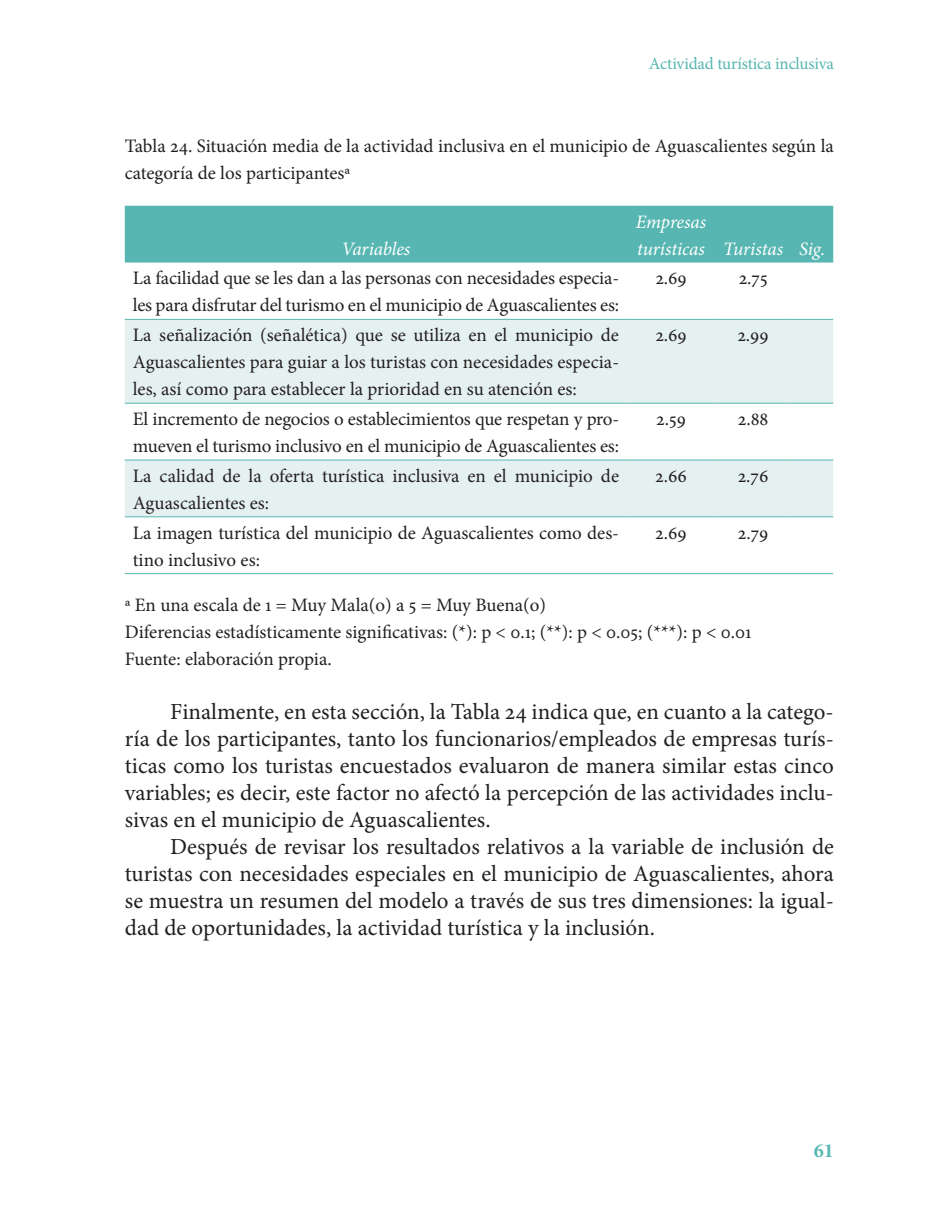
<style>
.page{position:relative;width:936px;height:1219px;background:#fff}
.page>*{position:absolute;margin:0;border:0;box-sizing:border-box;transform-origin:0 0}
.t1{font:23px/27px "Minion Pro";color:#231f20;text-align:justify}
.t2{font:700 20px "Minion Pro";color:#57b6b1}
.t3{font:19px/27px "Minion Pro";letter-spacing:-.005em;color:#231f20}
.t4{font:italic 19px/27px "Minion Pro";letter-spacing:-.01em;color:#fff}
.t5{font:17px "Minion Pro";letter-spacing:-.01em;color:#57b6b1}
</style>
<div class="page">
<div style="left:125px;top:206px;width:708px;height:57px;background:#57b6b1"></div>
<svg style="left:125px;top:320px;width:708px;height:196px;fill:#e5f1f0"></svg>
<hr style="left:125px;top:319px;width:502px;height:1px;background:#57b6b1">
<hr style="left:627px;top:319px;width:88px;height:1px;background:#57b6b1">
<hr style="left:715px;top:319px;width:76px;height:1px;background:#57b6b1">
<hr style="left:791px;top:319px;width:42px;height:1px;background:#57b6b1">
<hr style="left:125px;top:403px;width:502px;height:1px;background:#57b6b1">
<hr style="left:627px;top:403px;width:88px;height:1px;background:#57b6b1">
<hr style="left:715px;top:403px;width:76px;height:1px;background:#57b6b1">
<hr style="left:791px;top:403px;width:42px;height:1px;background:#57b6b1">
<hr style="left:125px;top:459px;width:502px;height:1px;background:#57b6b1">
<hr style="left:627px;top:459px;width:88px;height:1px;background:#57b6b1">
<hr style="left:715px;top:459px;width:76px;height:1px;background:#57b6b1">
<hr style="left:791px;top:459px;width:42px;height:1px;background:#57b6b1">
<hr style="left:125px;top:516px;width:502px;height:1px;background:#57b6b1">
<hr style="left:627px;top:516px;width:88px;height:1px;background:#57b6b1">
<hr style="left:715px;top:516px;width:76px;height:1px;background:#57b6b1">
<hr style="left:791px;top:516px;width:42px;height:1px;background:#57b6b1">
<hr style="left:125px;top:573px;width:502px;height:1px;background:#57b6b1">
<hr style="left:627px;top:573px;width:88px;height:1px;background:#57b6b1">
<hr style="left:715px;top:573px;width:76px;height:1px;background:#57b6b1">
<hr style="left:791px;top:573px;width:42px;height:1px;background:#57b6b1">
<p class="t5" style="left:649px;top:52px;width:186px">Actividad turística inclusiva</p>
<p class="t3" style="left:125px;top:132px;width:710px">Tabla 24. Situación media de la actividad inclusiva en el municipio de Aguascalientes según la categoría de los participantesª</p>
<p class="t4" style="left:341px;top:235px;width:70px">Variables</p>
<p class="t4" style="left:636px;top:208px;width:191px">Empresas<br>turísticas Turistas Sig.</p>
<p class="t3" style="left:133px;top:265px;width:488px">La facilidad que se les dan a las personas con necesidades especia&shy;les para disfrutar del turismo en el municipio de Aguascalientes es:</p>
<p class="t3" style="left:655px;top:265px;width:33px">2.69</p>
<p class="t3" style="left:738px;top:265px;width:30px">2.75</p>
<p class="t3" style="left:133px;top:322px;width:488px;text-align:justify">La señalización (señalética) que se utiliza en el municipio de Aguascalientes para guiar a los turistas con necesidades especia&shy;les, así como para establecer la prioridad en su atención es:</p>
<p class="t3" style="left:655px;top:322px;width:33px">2.69</p>
<p class="t3" style="left:737px;top:322px;width:33px">2.99</p>
<p class="t3" style="left:133px;top:405px;width:488px">El incremento de negocios o establecimientos que respetan y pro&shy;mueven el turismo inclusivo en el municipio de Aguascalientes es:</p>
<p class="t3" style="left:656px;top:405px;width:31px">2.59</p>
<p class="t3" style="left:737px;top:405px;width:32px">2.88</p>
<p class="t3" style="left:133px;top:462px;width:488px">La calidad de la oferta turística inclusiva en el municipio de<br>Aguascalientes es:</p>
<p class="t3" style="left:655px;top:462px;width:33px">2.66</p>
<p class="t3" style="left:737px;top:462px;width:32px">2.76</p>
<p class="t3" style="left:133px;top:519px;width:488px">La imagen turística del municipio de Aguascalientes como des&shy;tino inclusivo es:</p>
<p class="t3" style="left:655px;top:519px;width:33px">2.69</p>
<p class="t3" style="left:738px;top:519px;width:32px">2.79</p>
<p class="t3" style="left:125px;top:591px;width:628px">ª En una escala de 1 = Muy Mala(o) a 5 = Muy Buena(o)<br>Diferencias estadísticamente significativas: (*): p &lt; 0.1; (**): p &lt; 0.05; (***): p &lt; 0.01<br>Fuente: elaboración propia.</p>
<p class="t1" style="left:125px;top:698px;width:710px;text-indent:45px">Finalmente, en esta sección, la Tabla 24 indica que, en cuanto a la catego&shy;ría de los participantes, tanto los funcionarios/empleados de empresas turís&shy;ticas como los turistas encuestados evaluaron de manera similar estas cinco variables; es decir, este factor no afectó la percepción de las actividades inclu&shy;sivas en el municipio de Aguascalientes.</p>
<p class="t1" style="left:125px;top:833px;width:710px;text-indent:45px">Después de revisar los resultados relativos a la variable de inclusión de turistas con necesidades especiales en el municipio de Aguascalientes, ahora se muestra un resumen del modelo a través de sus tres dimensiones: la igual&shy;dad de oportunidades, la actividad turística y la inclusión.</p>
<p class="t2" style="left:813px;top:1137px;width:21px">61</p>
</div>
